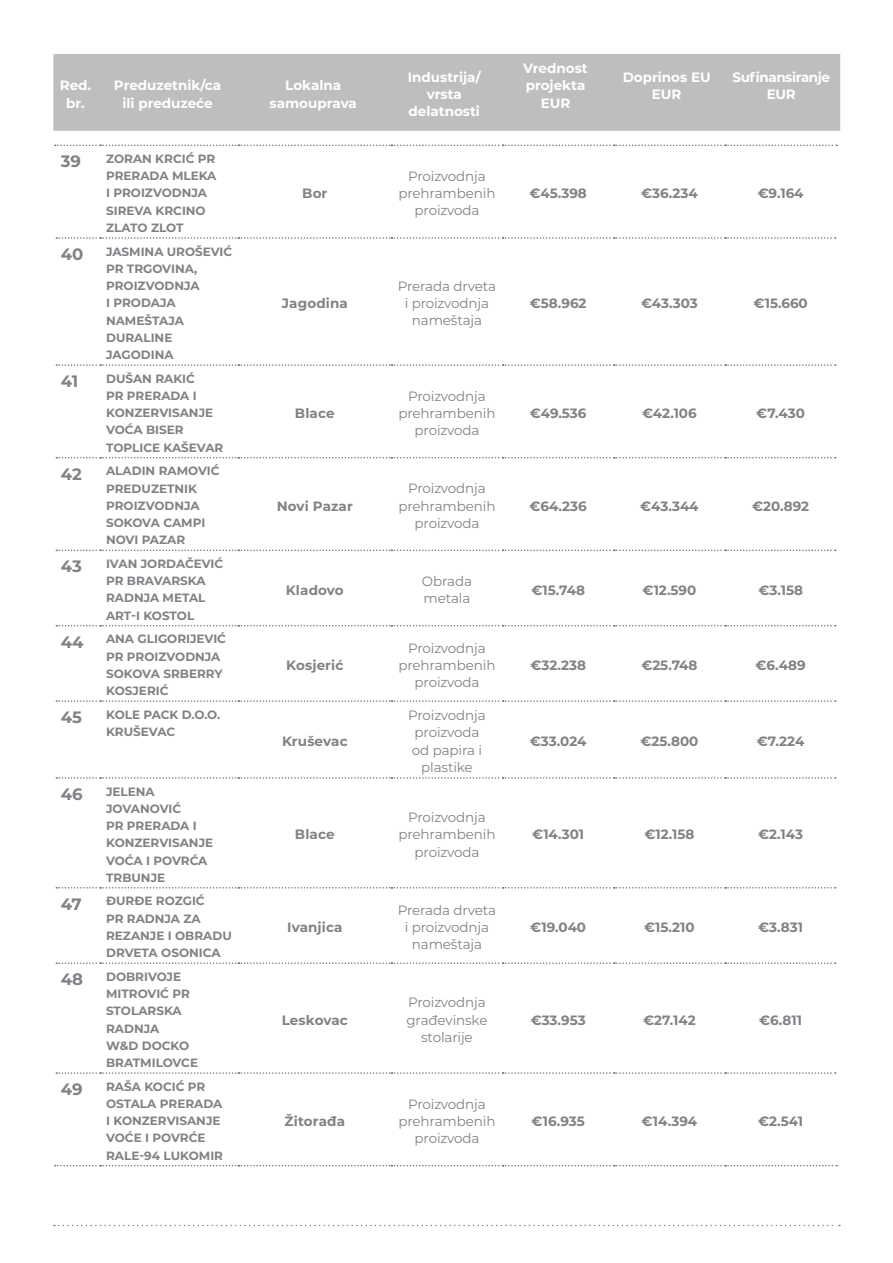
<style>
.page{position:relative;width:893px;height:1263px;background:#fff}
.page>*{position:absolute;margin:0;border:0;box-sizing:border-box;transform-origin:0 0}
.t1{font:700 16.5px "Montserrat";color:#808285}
.t2{font:13.5px/17.2px "Montserrat";letter-spacing:-.01em;color:#808285;text-align:center}
.t3{font:700 13.5px "Montserrat";color:#808285}
.t4{font:700 13.5px/17.2px "Montserrat";color:#fff;text-align:center}
.t5{font:700 13.5px/17.2px "Montserrat";letter-spacing:-.03em;color:#fff;text-align:center}
.t6{font:700 12px/17.2px "Montserrat";color:#808285}
</style>
<div class="page">
<svg style="left:54px;top:1225px;width:786px;height:1px"></svg>
<div style="left:53px;top:54px;width:787px;height:77px;background:#bfbebe"></div>
<svg style="left:55px;top:145px;width:782px;height:1px"></svg>
<svg style="left:56px;top:237px;width:780px;height:2px"></svg>
<svg style="left:56px;top:364px;width:780px;height:2px"></svg>
<svg style="left:56px;top:457px;width:780px;height:1px"></svg>
<svg style="left:56px;top:550px;width:780px;height:1px"></svg>
<svg style="left:56px;top:625px;width:780px;height:1px"></svg>
<svg style="left:56px;top:700px;width:780px;height:2px"></svg>
<svg style="left:56px;top:777px;width:780px;height:2px"></svg>
<svg style="left:56px;top:887px;width:780px;height:1px"></svg>
<svg style="left:56px;top:962px;width:780px;height:2px"></svg>
<svg style="left:56px;top:1072px;width:780px;height:2px"></svg>
<svg style="left:55px;top:1165px;width:782px;height:1px"></svg>
<p class="t4" style="left:60px;top:76px;width:33px">Red. br.</p>
<p class="t4" style="left:114px;top:76px;width:109px">Preduzetnik/ca ili preduzeće</p>
<p class="t4" style="left:270px;top:76px;width:89px">Lokalna samouprava</p>
<p class="t4" style="left:408px;top:68px;width:75px">Industrija/ vrsta delatnosti</p>
<p class="t4" style="left:523px;top:59px;width:66px">Vrednost projekta<br>EUR</p>
<p class="t4" style="left:623px;top:68px;width:90px">Doprinos EU<br>EUR</p>
<p class="t5" style="left:732px;top:68px;width:99px">Sufinansiranje<br>EUR</p>
<h1 class="t1" style="left:61px;top:150px;width:22px">39</h1>
<p class="t6" style="left:106px;top:149px;width:112px">ZORAN KRCIĆ PR<br>PRERADA MLEKA<br>I PROIZVODNJA<br>SIREVA KRCINO<br>ZLATO ZLOT</p>
<p class="t2" style="left:398px;top:167px;width:98px">Proizvodnja prehrambenih proizvoda</p>
<p class="t3" style="left:529px;top:184px;width:59px">€45.398</p>
<p class="t3" style="left:641px;top:184px;width:58px">€36.234</p>
<p class="t3" style="left:758px;top:184px;width:47px">€9.164</p>
<p class="t3" style="left:302px;top:184px;width:27px">Bor</p>
<h1 class="t1" style="left:61px;top:242px;width:24px">40</h1>
<p class="t6" style="left:106px;top:242px;width:128px">JASMINA UROŠEVIĆ<br>PR TRGOVINA,<br>PROIZVODNJA<br>I PRODAJA<br>NAMEŠTAJA<br>DURALINE<br>JAGODINA</p>
<h1 class="t1" style="left:61px;top:369px;width:19px">41</h1>
<p class="t6" style="left:106px;top:369px;width:119px">DUŠAN RAKIĆ<br>PR PRERADA I<br>KONZERVISANJE<br>VOĆA BISER<br>TOPLICE KAŠEVAR</p>
<h1 class="t1" style="left:61px;top:462px;width:23px">42</h1>
<p class="t6" style="left:106px;top:462px;width:115px">ALADIN RAMOVIĆ<br>PREDUZETNIK<br>PROIZVODNJA<br>SOKOVA CAMPI<br>NOVI PAZAR</p>
<h1 class="t1" style="left:61px;top:554px;width:23px">43</h1>
<p class="t6" style="left:106px;top:554px;width:119px">IVAN JORDAČEVIĆ<br>PR BRAVARSKA<br>RADNJA METAL<br>ART-I KOSTOL</p>
<h1 class="t1" style="left:61px;top:630px;width:24px">44</h1>
<p class="t6" style="left:106px;top:630px;width:121px">ANA GLIGORIJEVIĆ<br>PR PROIZVODNJA<br>SOKOVA SRBERRY<br>KOSJERIĆ</p>
<h1 class="t1" style="left:61px;top:705px;width:23px">45</h1>
<p class="t6" style="left:106px;top:705px;width:116px">KOLE PACK D.O.O.<br>KRUŠEVAC</p>
<h1 class="t1" style="left:61px;top:782px;width:23px">46</h1>
<p class="t6" style="left:106px;top:782px;width:109px">JELENA<br>JOVANOVIĆ<br>PR PRERADA I<br>KONZERVISANJE<br>VOĆA I POVRĆA<br>TRBUNJE</p>
<h1 class="t1" style="left:61px;top:892px;width:22px">47</h1>
<p class="t6" style="left:106px;top:892px;width:127px">ĐURĐE ROZGIĆ<br>PR RADNJA ZA<br>REZANJE I OBRADU<br>DRVETA OSONICA</p>
<h1 class="t1" style="left:61px;top:967px;width:24px">48</h1>
<p class="t6" style="left:106px;top:967px;width:94px">DOBRIVOJE<br>MITROVIĆ PR<br>STOLARSKA<br>RADNJA<br>W&amp;D DOCKO<br>BRATMILOVCE</p>
<h1 class="t1" style="left:61px;top:1077px;width:23px">49</h1>
<p class="t6" style="left:106px;top:1077px;width:119px">RAŠA KOCIĆ PR<br>OSTALA PRERADA<br>I KONZERVISANJE<br>VOĆE I POVRĆE<br>RALE-94 LUKOMIR</p>
<p class="t3" style="left:282px;top:293px;width:68px">Jagodina</p>
<p class="t2" style="left:398px;top:277px;width:100px">Prerada drveta i proizvodnja nameštaja</p>
<p class="t3" style="left:530px;top:293px;width:58px">€58.962</p>
<p class="t3" style="left:641px;top:293px;width:58px">€43.303</p>
<p class="t3" style="left:753px;top:293px;width:56px">€15.660</p>
<p class="t3" style="left:295px;top:403px;width:41px">Blace</p>
<p class="t2" style="left:398px;top:387px;width:98px">Proizvodnja prehrambenih proizvoda</p>
<p class="t3" style="left:530px;top:403px;width:58px">€49.536</p>
<p class="t3" style="left:642px;top:403px;width:56px">€42.106</p>
<p class="t3" style="left:756px;top:403px;width:50px">€7.430</p>
<p class="t3" style="left:277px;top:496px;width:78px">Novi Pazar</p>
<p class="t2" style="left:398px;top:479px;width:98px">Proizvodnja prehrambenih proizvoda</p>
<p class="t3" style="left:530px;top:496px;width:59px">€64.236</p>
<p class="t3" style="left:640px;top:496px;width:60px">€43.344</p>
<p class="t3" style="left:752px;top:496px;width:59px">€20.892</p>
<p class="t3" style="left:286px;top:580px;width:59px">Kladovo</p>
<p class="t2" style="left:422px;top:572px;width:52px;text-align:left">Obrada metala</p>
<p class="t3" style="left:531px;top:580px;width:55px">€15.748</p>
<p class="t3" style="left:642px;top:580px;width:55px">€12.590</p>
<p class="t3" style="left:758px;top:580px;width:46px">€3.158</p>
<p class="t3" style="left:286px;top:655px;width:59px">Kosjerić</p>
<p class="t2" style="left:398px;top:639px;width:98px">Proizvodnja prehrambenih proizvoda</p>
<p class="t3" style="left:530px;top:655px;width:57px">€32.238</p>
<p class="t3" style="left:641px;top:655px;width:58px">€25.748</p>
<p class="t3" style="left:756px;top:655px;width:52px">€6.489</p>
<p class="t3" style="left:282px;top:731px;width:67px">Kruševac</p>
<p class="t2" style="left:408px;top:706px;width:79px">Proizvodnja proizvoda od papira i plastike</p>
<p class="t3" style="left:530px;top:731px;width:58px">€33.024</p>
<p class="t3" style="left:640px;top:731px;width:59px">€25.800</p>
<p class="t3" style="left:757px;top:731px;width:49px">€7.224</p>
<p class="t3" style="left:295px;top:825px;width:41px">Blace</p>
<p class="t2" style="left:398px;top:808px;width:98px">Proizvodnja prehrambenih proizvoda</p>
<p class="t3" style="left:532px;top:825px;width:54px">€14.301</p>
<p class="t3" style="left:644px;top:825px;width:52px">€12.158</p>
<p class="t3" style="left:758px;top:825px;width:46px">€2.143</p>
<p class="t3" style="left:287px;top:917px;width:57px">Ivanjica</p>
<p class="t2" style="left:398px;top:901px;width:100px">Prerada drveta i proizvodnja nameštaja</p>
<p class="t3" style="left:530px;top:917px;width:57px">€19.040</p>
<p class="t3" style="left:644px;top:917px;width:52px">€15.210</p>
<p class="t3" style="left:758px;top:917px;width:46px">€3.831</p>
<p class="t3" style="left:282px;top:1010px;width:68px">Leskovac</p>
<p class="t2" style="left:406px;top:993px;width:83px">Proizvodnja građevinske stolarije</p>
<p class="t3" style="left:531px;top:1010px;width:57px">€33.953</p>
<p class="t3" style="left:643px;top:1010px;width:54px">€27.142</p>
<p class="t3" style="left:759px;top:1010px;width:44px">€6.811</p>
<p class="t3" style="left:285px;top:1111px;width:62px">Žitorađa</p>
<p class="t2" style="left:398px;top:1095px;width:98px">Proizvodnja prehrambenih proizvoda</p>
<p class="t3" style="left:532px;top:1111px;width:55px">€16.935</p>
<p class="t3" style="left:642px;top:1111px;width:57px">€14.394</p>
<p class="t3" style="left:758px;top:1111px;width:46px">€2.541</p>
</div>
